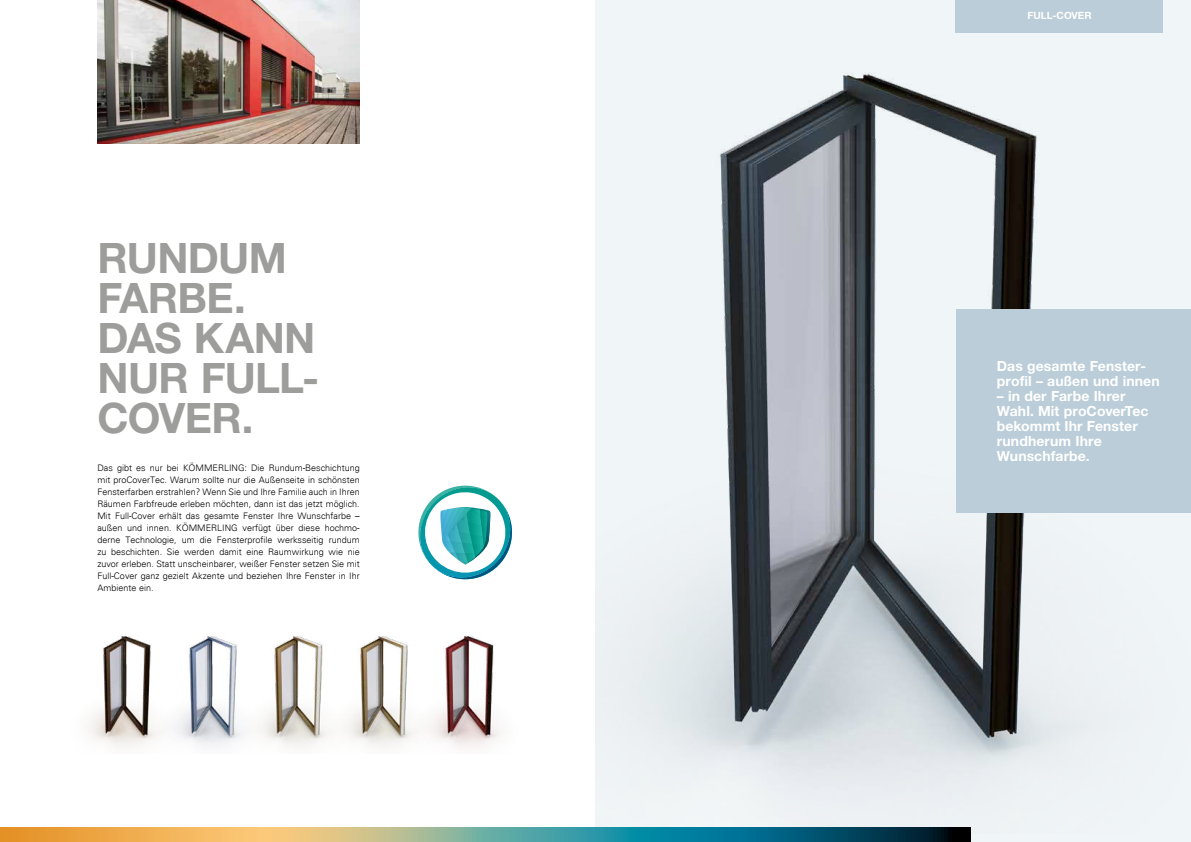
<style>
.page{position:relative;width:1191px;height:842px;background:#fff}
.page>*{position:absolute;margin:0;border:0;box-sizing:border-box;transform-origin:0 0}
.t1{font:700 42px/40px "Helvetica Neue CE";letter-spacing:-.015em;color:#9d9d9c}
.t2{font:700 14px/15px "Helvetica Neue CE";letter-spacing:.005em;color:#fff}
.t3{font:700 10px "Helvetica Neue CE";letter-spacing:-.005em;color:#fff}
.t4{font:300 9px/12px "Univers";color:#000;text-align:justify}
</style>
<div class="page">
<img style="left:595px;top:15px;width:596px;height:818px">
<img style="left:97px;top:0;width:263px;height:143px">
<div style="left:955px;top:0;width:207px;height:32px;background:#bacdd8"></div>
<div style="left:956px;top:309px;width:235px;height:204px;background:#bacdd8"></div>
<img style="left:88px;top:636px;width:63px;height:111px">
<img style="left:151px;top:636px;width:86px;height:110px">
<img style="left:237px;top:636px;width:85px;height:111px">
<img style="left:322px;top:636px;width:86px;height:111px">
<img style="left:408px;top:636px;width:92px;height:112px">
<svg style="left:418px;top:486px;width:94px;height:93px"></svg>
<svg style="left:0;top:828px;width:970px;height:14px;background:#779075"></svg>
<h1 class="t1" style="left:97px;top:239px;width:219px">RUNDUM<br>FARBE.<br>DAS KANN<br>NUR FULL-<br>COVER.</h1>
<p class="t4" style="left:97px;top:462px;width:264px">Das gibt es nur bei KÖMMERLING: Die Rundum-Beschichtung mit proCoverTec. Warum sollte nur die Außenseite in schönsten Fensterfarben erstrahlen? Wenn Sie und Ihre Familie auch in Ihren Räumen Farbfreude erleben möchten, dann ist das jetzt möglich.<br>Mit Full-Cover erhält das gesamte Fenster Ihre Wunschfarbe – außen und innen. KÖMMERLING verfügt über diese hochmo&shy;derne Technologie, um die Fensterprofile werksseitig rundum zu beschichten. Sie werden damit eine Raumwirkung wie nie zuvor erleben. Statt unscheinbarer, weißer Fenster setzen Sie mit Full-Cover ganz gezielt Akzente und beziehen Ihre Fenster in Ihr Ambiente ein.</p>
<p class="t3" style="left:1027px;top:9px;width:66px">FULL-COVER</p>
<h2 class="t2" style="left:997px;top:359px;width:164px">Das gesamte Fenster&shy;profil – außen und innen</h2>
<h2 class="t2" style="left:997px;top:389px;width:153px">– in der Farbe Ihrer<br>Wahl. Mit proCoverTec bekommt Ihr Fenster rundherum Ihre<br>Wunschfarbe.</h2>
</div>
